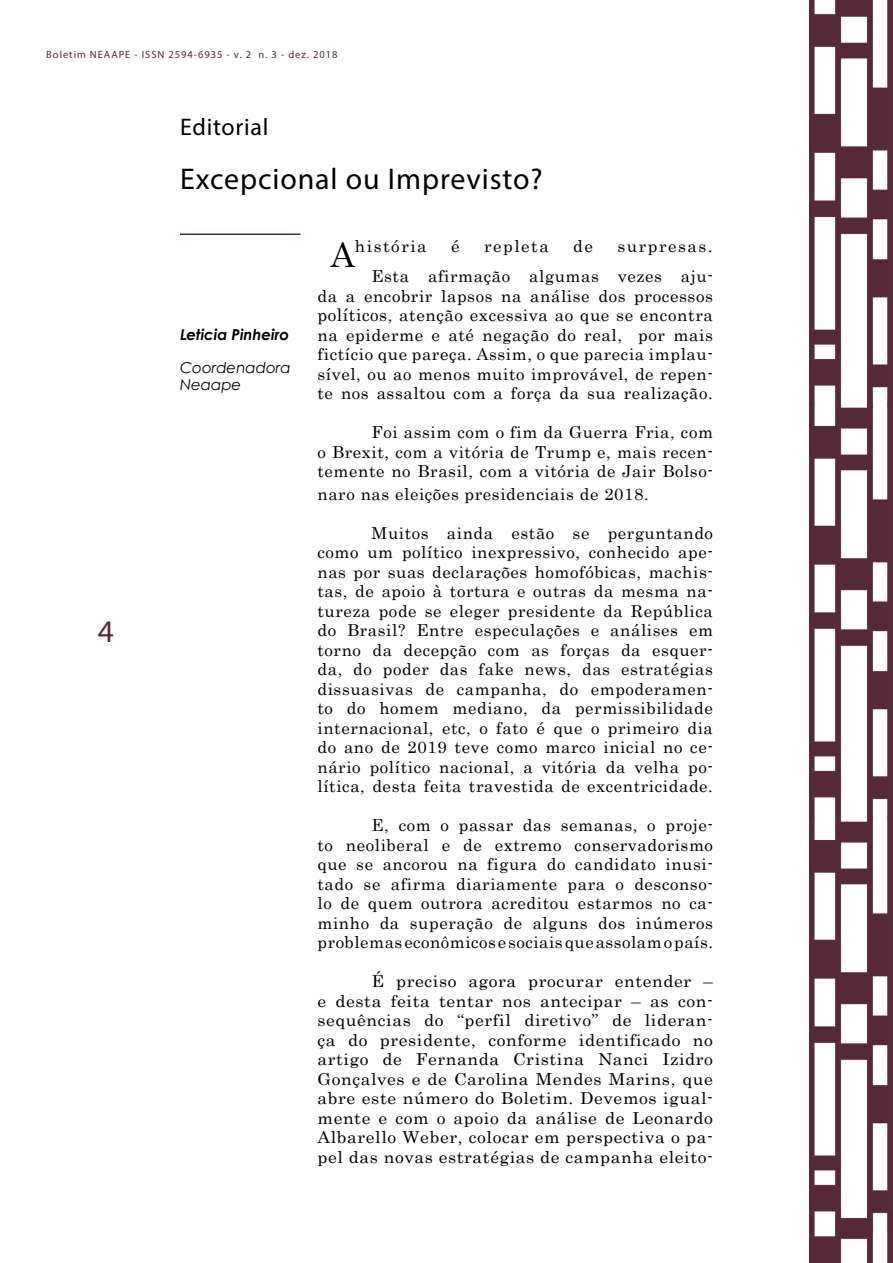
<style>
.page{position:relative;width:893px;height:1263px;background:#fff}
.page>*{position:absolute;margin:0;border:0;box-sizing:border-box;transform-origin:0 0}
.t1{font:31.5px "Myriad Pro";color:#552938}
.t2{font:30px "Myriad Pro";letter-spacing:.03em;color:#000}
.t3{font:24px "Myriad Pro";color:#000}
.t4{font:16.5px/19.5px "Century";letter-spacing:.035em;color:#000;text-align:justify}
.t5{font:16.5px/19.5px "Century";letter-spacing:.035em;color:#000;text-align:justify;scale:1.06 1}
.t6{font:16.5px "Century";letter-spacing:.09em;color:#000}
.t7{font:italic 15px/16.5px "Century Gothic";color:#000}
.t8{font:italic 700 15px "Century Gothic";color:#000}
.t9{font:10.5px "Myriad Pro";letter-spacing:.09em;color:#552938}
.s1{font-size:33.9px}
.s2{font-size:17.4px}
</style>
<div class="page">
<img style="left:809px;top:0;width:84px;height:1263px">
<hr style="left:180px;top:233px;width:120px;height:2px;background:#552938">
<p class="t9" style="left:46px;top:48px;width:293px">Boletim NEAAPE - ISSN 2594-6935 - v. 2 n. 3 - dez. 2018</p>
<h1 class="t1" style="left:98px;top:612px;width:18px">4</h1>
<h3 class="t3" style="left:180px;top:112px;width:90px">Editorial</h3>
<h2 class="t2" style="left:180px;top:160px;width:364px">Excepcional ou I mprevisto?</h2>
<p class="t8" style="left:180px;top:323px;width:111px">Leticia Pinheiro</p>
<p class="t7" style="left:180px;top:359px;width:112px">Coordenadora<br>Neaape</p>
<p class="t6" style="left:330px;top:232px;width:98px"><span class="s1">A</span>história</p>
<p class="t4" style="left:451px;top:235px;width:10px">é</p>
<p class="t6" style="left:484px;top:232px;width:66px">repleta</p>
<p class="t4" style="left:573px;top:235px;width:21px">de</p>
<p class="t4" style="left:371px;top:230px;width:343px;line-height:30px;text-align:right">surpresas.<br>Esta afirmação algumas vezes aju-</p>
<p class="t4" style="left:317px;top:284px;width:397px">da a encobrir lapsos na análise dos processos <span class="s2">políticos</span>, atenção excessiva ao que se encontra na epiderme e até negação do real, por mais fictício que pareça. Assim, o que parecia implau&shy;sível, ou ao menos muito improvável, de repen&shy;te nos assaltou com a força da sua realização.</p>
<p class="t4" style="left:317px;top:421px;width:397px;text-indent:54px">Foi assim com o fim da Guerra Fria, com o Brexit, com a vitória de Trump e, mais recen&shy;temente no Brasil, com a vitória de Jair Bolso-</p>
<p class="t4" style="left:317px;top:482px;width:333px">naro nas eleições presidenciais de 2018.</p>
<p class="t4" style="left:317px;top:521px;width:397px;text-indent:54px">Muitos ainda estão se perguntando como um político inexpressivo, conhecido ape&shy;nas por suas declarações homofóbicas, machis&shy;tas, de apoio à tortura e outras da mesma na&shy;tureza pode se eleger presidente da República do Brasil? Entre especulações e análises em torno da decepção com as forças da esquer&shy;da, do poder das fake news, das estratégias dissuasivas de campanha, do empoderamen&shy;to do homem mediano, da permissibilidade internacional, etc, o fato é que o primeiro dia do ano de 2019 teve como marco inicial no ce&shy;nário político nacional, a vitória da velha po&shy;lítica, desta feita travestida de excentricidade.</p>
<p class="t4" style="left:317px;top:814px;width:397px;text-indent:54px">E, com o passar das semanas, o proje&shy;to neoliberal e de extremo conservadorismo que se ancorou na figura do candidato inusi&shy;tado se afirma diariamente para o desconso&shy;lo de quem outrora acreditou estarmos no ca&shy;minho da superação de alguns dos inúmeros problemas econômicos e sociais que assolam o país.</p>
<p class="t5" style="left:317px;top:970px;width:375px;text-indent:54px">É preciso agora procurar entender – e desta feita tentar nos antecipar – as con&shy;sequências do “perfil diretivo” de lideran&shy;ça do presidente, conforme identificado no artigo de Fernanda Cristina Nanci Izidro Gonçalves e de Carolina Mendes Marins, que abre este número do Boletim. Devemos igual&shy;mente e com o apoio da análise de Leonardo Albarello Weber, colocar em perspectiva o pa&shy;pel das novas estratégias de campanha eleito-</p>
</div>
